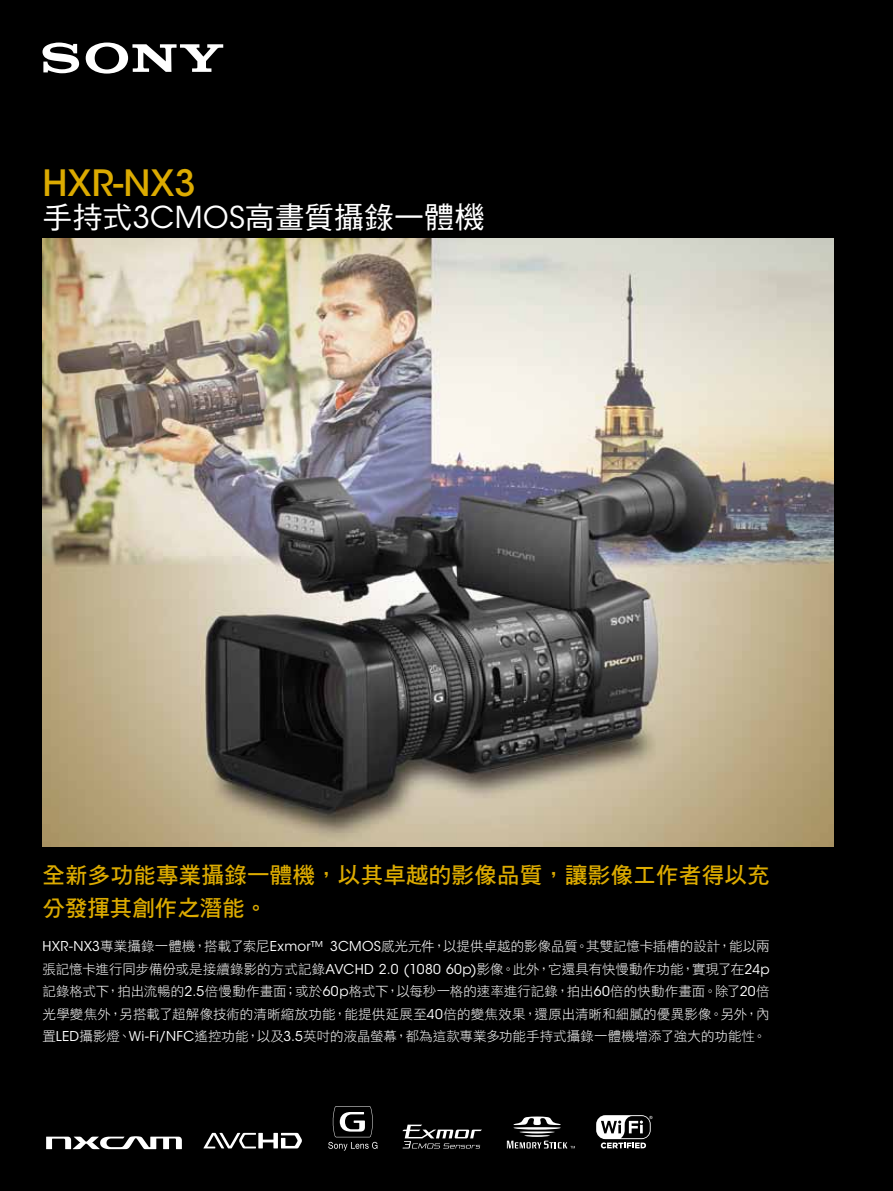
<style>
.page{position:relative;width:893px;height:1191px;background:#000}
.page>*{position:absolute;margin:0;border:0;box-sizing:border-box;transform-origin:0 0}
.t1{font:500 36px "ITC Avant Garde Std";color:#dcab00}
.t2{font:30px "DF Hei Std W5";letter-spacing:.005em;color:#fff}
.t3{font:22.5px/33px "DF Hei Std W7";letter-spacing:.01em;color:#dcab00}
.t4{font:13.5px/22.5px "DF Hei Std W3";color:#fff;text-align:justify}
.s1{font-family:"ITC Avant Garde Std"}
</style>
<div class="page">
<img style="left:43px;top:238px;width:790px;height:608px">
<img style="left:107px;top:1136px;width:29px;height:11px">
<svg style="left:203px;top:1132px;width:99px;height:16px"></svg>
<svg style="left:328px;top:1106px;width:49px;height:44px"></svg>
<svg style="left:402px;top:1124px;width:80px;height:24px"></svg>
<svg style="left:507px;top:1116px;width:68px;height:32px"></svg>
<svg style="left:596px;top:1115px;width:56px;height:33px"></svg>
<svg style="left:43px;top:43px;width:180px;height:31px"></svg>
<h1 class="t1" style="left:43px;top:160px;width:155px">HXR-NX3</h1>
<h2 class="t2" style="left:43px;top:201px;width:444px">手持式<span class="s1">3CMOS</span>高畫質攝錄一體機</h2>
<h3 class="t3" style="left:42px;top:858px;width:729px">全新多功能專業攝錄一體機，以其卓越的影像品質，讓影像工作者得以充分發揮其創作之潛能。</h3>
<p class="t4" style="left:42px;top:934px;width:729px"><span class="s1">HXR-NX3</span>專業攝錄一體機，搭載了索尼<span class="s1">Exmor™ 3CMOS</span>感光元件，以提供卓越的影像品質。其雙記憶卡插槽的設計，能以兩張記憶卡進行同步備份或是接續錄影的方式記錄<span class="s1">AVCHD 2.0 (1080 60p)</span>影像。此外，它還具有快慢動作功能，實現了在<span class="s1">24p</span>記錄格式下，拍出流暢的<span class="s1">2.5</span>倍慢動作畫面；或於<span class="s1">60p</span>格式下，以每秒一格的速率進行記錄，拍出<span class="s1">60</span>倍的快動作畫面。除了<span class="s1">20</span>倍光學變焦外，另搭載了超解像技術的清晰縮放功能，能提供延展至<span class="s1">40</span>倍的變焦效果，還原出清晰和細膩的優異影像。另外，內置<span class="s1">LED</span>攝影燈、<span class="s1">Wi-Fi/NFC</span>遙控功能，以及<span class="s1">3.5</span>英吋的液晶螢幕，都為這款專業多功能手持式攝錄一體機增添了強大的功能性。</p>
</div>
